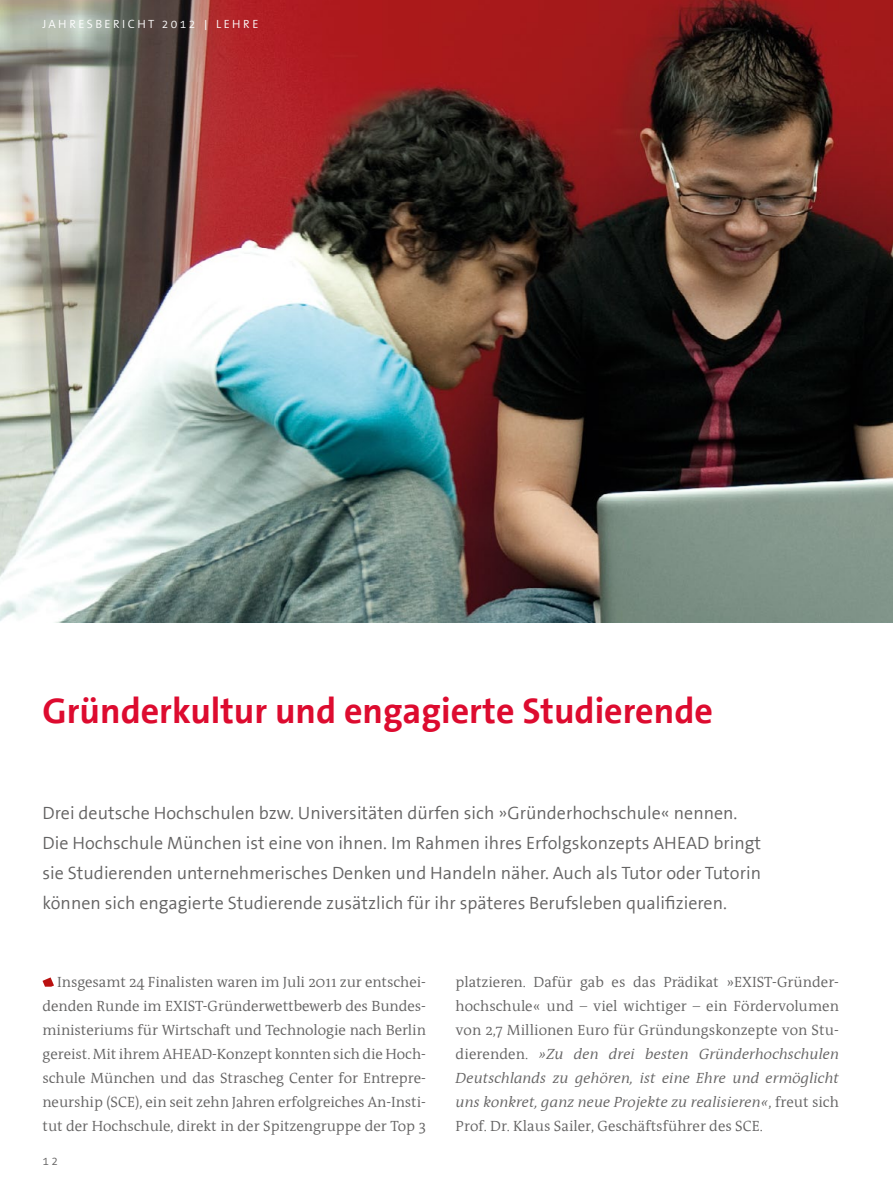
<style>
.page{position:relative;width:893px;height:1191px;background:#fff}
.page>*{position:absolute;margin:0;border:0;box-sizing:border-box;transform-origin:0 0}
.t1{font:700 36px "FHM The Sans";color:#dd0b2f}
.t2{font:18px/30px "FHM The Sans";color:#646363}
.t3{font:15px/24px "FHM Antiqua";letter-spacing:-.005em;color:#646363;text-align:justify}
.t4{font:12px "FHM The Sans";letter-spacing:.2em;color:#fff}
.t5{font:12px "FHM The Sans";color:#646363}
.s1{font-family:"Franklin Gothic"}
.s2{font-style:italic}
</style>
<div class="page">
<img style="left:0;top:0;width:893px;height:622px">
<svg style="left:43px;top:977px;width:11px;height:9px"></svg>
<p class="t4" style="left:43px;top:17px;width:217px">JAHRESBERICHT 2012 <span class="s1">|</span> LEHRE</p>
<h1 class="t1" style="left:43px;top:691px;width:672px">Gründerkultur und engagierte Studierende</h1>
<p class="t2" style="left:43px;top:798px;width:720px">Drei deutsche Hochschulen bzw. Universitäten dürfen sich »Gründerhochschule« nennen.<br>Die Hochschule München ist eine von ihnen. Im Rahmen ihres Erfolgskonzepts AHEAD bringt sie Studierenden unternehmerisches Denken und Handeln näher. Auch als Tutor oder Tutorin können sich engagierte Studierende zusätzlich für ihr späteres Berufsleben qualifizieren.</p>
<p class="t3" style="left:43px;top:970px;width:385px;text-indent:15px">Insgesamt 24 Finalisten waren im Juli 2011 zur entschei&shy;denden Runde im EXIST-Gründerwettbewerb des Bundes&shy;ministeriums für Wirtschaft und Technologie nach Berlin gereist. Mit ihrem AHEAD-Konzept konnten sich die Hoch&shy;schule München und das Strascheg Center for Entrepre&shy;neurship (SCE), ein seit zehn Jahren erfolgreiches An-Insti&shy;tut der Hochschule, direkt in der Spitzengruppe der Top 3</p>
<p class="t3" style="left:456px;top:970px;width:385px">platzieren. Dafür gab es das Prädikat »EXIST-Gründer&shy;hochschule« und – viel wichtiger – ein Fördervolumen von 2,7 Millionen Euro für Gründungskonzepte von Stu&shy;dierenden. <span class="s2">»Zu den drei besten Gründerhochschulen Deutschlands zu gehören, ist eine Ehre und ermöglicht uns konkret, ganz neue Projekte zu realisieren«</span>, freut sich Prof. Dr. Klaus Sailer, Geschäftsführer des SCE.</p>
<p class="t5" style="left:43px;top:1155px;width:17px">12</p>
</div>
